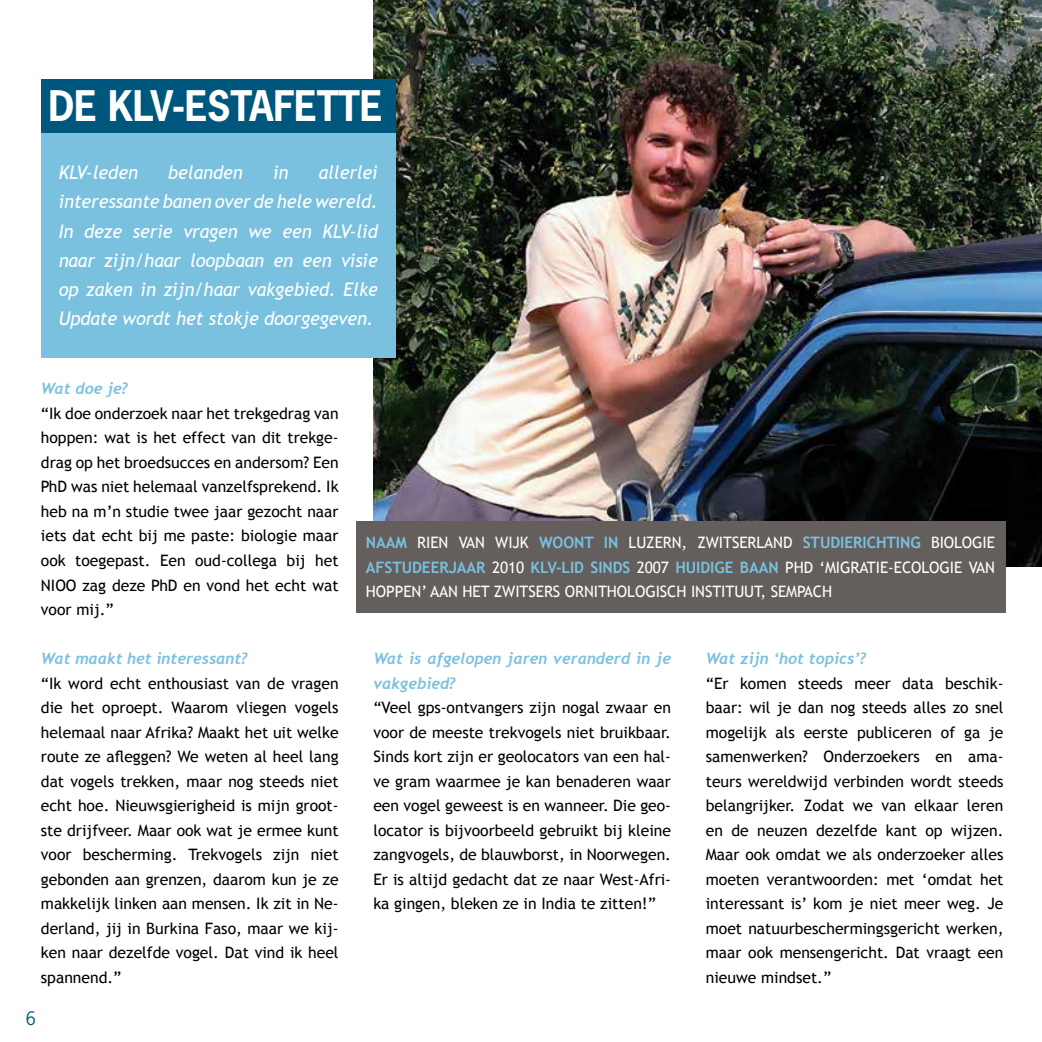
<style>
.page{position:relative;width:1042px;height:1042px;background:#fff}
.page>*{position:absolute;margin:0;border:0;box-sizing:border-box;transform-origin:0 0}
.t1{font:700 39.55px "News Gothic Std";letter-spacing:-.01em;color:#fff;scale:.96 1}
.t2{font:italic 18.72px/29.2px "Trebuchet MS";letter-spacing:-.005em;color:#fff;text-align:justify}
.t3{font:17.5px "News Gothic Std";color:#00577e}
.t4{font:15.75px/24.5px "Trebuchet MS";color:#000;text-align:justify}
.t5{font:15.75px/24.5px "Trebuchet MS";letter-spacing:-.005em;color:#fff;text-align:justify}
.t6{font:italic 700 15.75px/24.5px "Trebuchet";color:#7ac1df}
.s1{font-weight:700;color:#7ac1df}
</style>
<div class="page">
<img style="left:373px;top:0;width:669px;height:567px">
<div style="left:41px;top:132px;width:355px;height:226px;background:#7ac1df"></div>
<div style="left:356px;top:521px;width:649px;height:92px;background:#645e5c"></div>
<div style="left:41px;top:79px;width:355px;height:53px;background:#00577e"></div>
<h1 class="t1" style="left:48px;top:80px;width:349px">DE KLV-ESTAFETTE</h1>
<p class="t2" style="left:59px;top:158px;width:81px">KLV-leden</p>
<p class="t2" style="left:168px;top:158px;width:76px">belanden</p>
<p class="t2" style="left:273px;top:158px;width:17px">in</p>
<p class="t2" style="left:59px;top:158px;width:321px;text-indent:260px">allerlei interessante banen over de hele wereld.<br>In deze serie vragen we een KLV-lid naar zijn/haar loopbaan en een visie op zaken in zijn/haar vakgebied. Elke Update wordt het stokje doorgegeven.</p>
<p class="t6" style="left:41px;top:377px;width:89px">Wat doe je?</p>
<p class="t4" style="left:41px;top:401px;width:299px">“Ik doe onderzoek naar het trekgedrag van hoppen: wat is het effect van dit trekge&shy;drag op het broedsucces en andersom? Een PhD was niet helemaal vanzelfsprekend. Ik heb na m’n studie twee jaar gezocht naar iets dat echt bij me paste: biologie maar ook toegepast. Een oud-collega bij het NIOO zag deze PhD en vond het echt wat voor mij.”</p>
<p class="t6" style="left:41px;top:646px;width:208px">Wat maakt het interessant?</p>
<p class="t4" style="left:41px;top:671px;width:299px">“Ik word echt enthousiast van de vragen die het oproept. Waarom vliegen vogels helemaal naar Afrika? Maakt het uit welke route ze afleggen? We weten al heel lang dat vogels trekken, maar nog steeds niet echt hoe. Nieuwsgierigheid is mijn groot&shy;ste drijfveer. Maar ook wat je ermee kunt voor bescherming. Trekvogels zijn niet gebonden aan grenzen, daarom kun je ze makkelijk linken aan mensen. Ik zit in Ne&shy;derland, jij in Burkina Faso, maar we kij&shy;ken naar dezelfde vogel. Dat vind ik heel spannend.”</p>
<p class="t3" style="left:26px;top:1007px;width:12px">6</p>
<p class="t5" style="left:366px;top:530px;width:631px"><span class="s1">NAAM</span> RIEN VAN WIJK <span class="s1">WOONT IN</span> LUZERN, ZWITSERLAND <span class="s1">STUDIERICHTING</span> BIOLOGIE <span class="s1">AFSTUDEERJAAR</span> 2010 <span class="s1">KLV-LID SINDS</span> 2007 <span class="s1">HUIDIGE BAAN</span> PHD ‘MIGRATIE-ECOLOGIE VAN HOPPEN’ AAN HET ZWITSERS ORNITHOLOGISCH INSTITUUT, SEMPACH</p>
<p class="t6" style="left:373px;top:646px;width:299px">Wat is afgelopen jaren veranderd in je vakgebied?</p>
<p class="t4" style="left:373px;top:695px;width:299px">“Veel gps-ontvangers zijn nogal zwaar en voor de meeste trekvogels niet bruikbaar.<br>Sinds kort zijn er geolocators van een hal&shy;ve gram waarmee je kan benaderen waar een vogel geweest is en wanneer. Die geo&shy;locator is bijvoorbeeld gebruikt bij kleine zangvogels, de blauwborst, in Noorwegen.<br>Er is altijd gedacht dat ze naar West-Afri&shy;ka gingen, bleken ze in India te zitten!”</p>
<p class="t6" style="left:706px;top:646px;width:162px">Wat zijn ‘hot topics’?</p>
<p class="t4" style="left:706px;top:671px;width:299px">“Er komen steeds meer data beschik&shy;baar: wil je dan nog steeds alles zo snel mogelijk als eerste publiceren of ga je samenwerken? Onderzoekers en ama&shy;teurs wereldwijd verbinden wordt steeds belangrijker. Zodat we van elkaar leren en de neuzen dezelfde kant op wijzen.<br>Maar ook omdat we als onderzoeker alles moeten verantwoorden: met ‘omdat het interessant is’ kom je niet meer weg. Je moet natuurbeschermingsgericht werken, maar ook mensengericht. Dat vraagt een nieuwe mindset.”</p>
</div>
